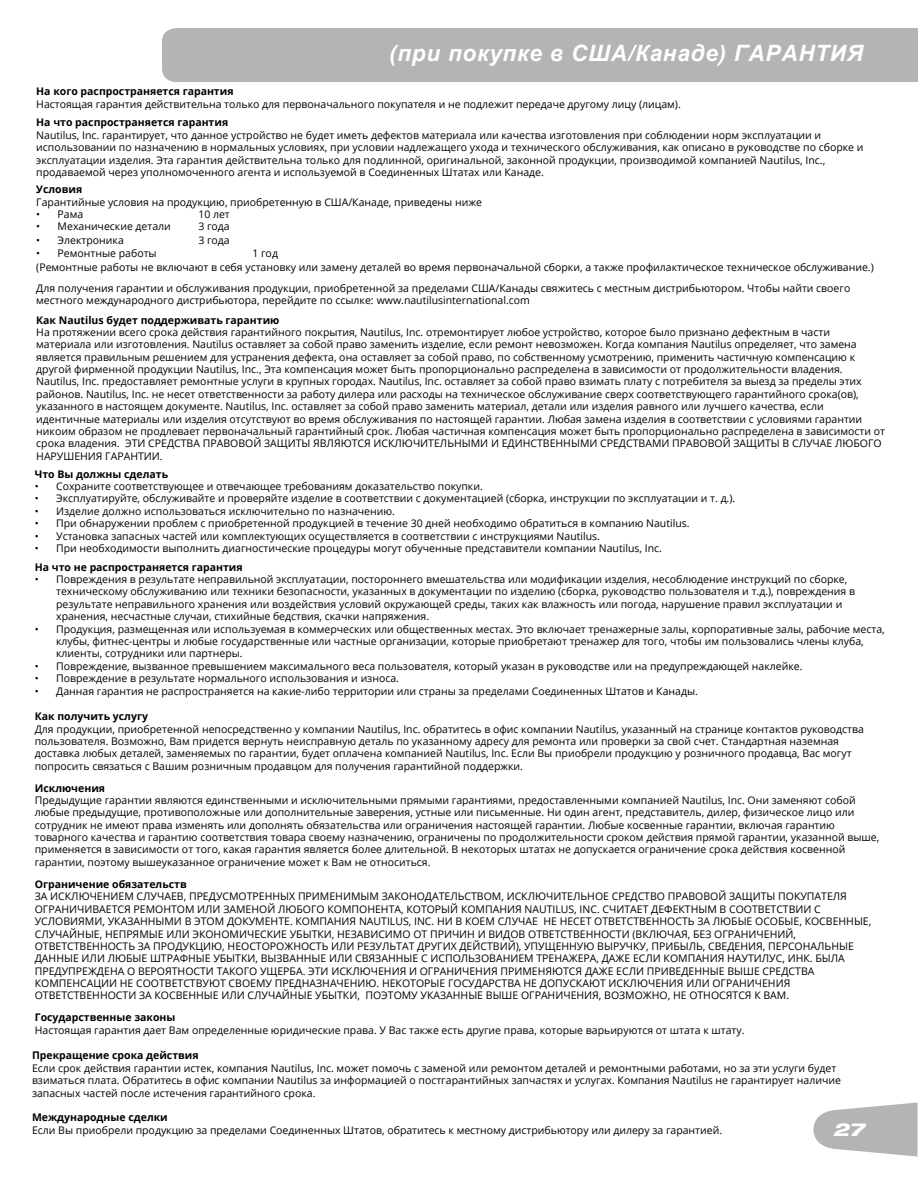
<style>
.page{position:relative;width:918px;height:1188px;background:#fff}
.page>*{position:absolute;margin:0;border:0;box-sizing:border-box;transform-origin:0 0}
.t1{font:italic 700 22.5px "Arial";letter-spacing:.035em;color:#fff}
.t2{font:italic 800 expanded 18px "Helvetica Neue";color:#fff}
.t3{font:10.5px/12.5px "Open Sans";color:#000}
.t4{font:700 10.5px "Open Sans";color:#000}
</style>
<div class="page">
<div style="left:162px;top:28px;width:756px;height:54px;background:#b3b4b4"></div>
<svg style="left:813px;top:1102px;width:105px;height:54px"></svg>
<h1 class="t1" style="left:389px;top:38px;width:476px">(при покупке в США/Канаде) ГАРАНТИЯ</h1>
<p class="t4" style="left:36px;top:84px;width:199px">На кого распространяется гарантия</p>
<p class="t3" style="left:36px;top:97px;width:646px">Настоящая гарантия действительна только для первоначального покупателя и не подлежит передаче другому лицу (лицам).</p>
<p class="t4" style="left:36px;top:115px;width:193px">На что распространяется гарантия</p>
<p class="t3" style="left:36px;top:129px;width:829px">Nautilus, Inc. гарантирует, что данное устройство не будет иметь дефектов материала или качества изготовления при соблюдении норм эксплуатации и использовании по назначению в нормальных условиях, при условии надлежащего ухода и технического обслуживания, как описано в руководстве по сборке и эксплуатации изделия. Эта гарантия действительна только для подлинной, оригинальной, законной продукции, производимой компанией Nautilus, Inc., продаваемой через уполномоченного агента и используемой в Соединенных Штатах или Канаде.</p>
<p class="t4" style="left:36px;top:182px;width:48px">Условия</p>
<p class="t3" style="left:36px;top:195px;width:447px">Гарантийные условия на продукцию, приобретенную в США/Канаде, приведены ниже</p>
<p class="t3" style="left:36px;top:208px;width:49px">• Рама</p>
<p class="t3" style="left:198px;top:208px;width:33px">10 лет</p>
<p class="t3" style="left:36px;top:220px;width:136px">• Механические детали</p>
<p class="t3" style="left:36px;top:234px;width:89px">• Электроника</p>
<p class="t3" style="left:198px;top:220px;width:33px;line-height:13.5px">3 года<br>3 года</p>
<p class="t3" style="left:36px;top:247px;width:122px">• Ремонтные работы</p>
<p class="t3" style="left:36px;top:247px;width:839px;line-height:13.5px;text-indent:216px">1 год<br>(Ремонтные работы не включают в себя установку или замену деталей во время первоначальной сборки, а также профилактическое техническое обслуживание.)</p>
<p class="t3" style="left:36px;top:282px;width:816px;line-height:12px">Для получения гарантии и обслуживания продукции, приобретенной за пределами США/Канады свяжитесь с местным дистрибьютором. Чтобы найти своего местного международного дистрибьютора, перейдите по ссылке: www .nautilusinternational.com</p>
<p class="t4" style="left:36px;top:312px;width:245px">Как Nautilus будет поддерживать гарантию</p>
<p class="t3" style="left:36px;top:326px;width:850px">На протяжении всего срока действия гарантийного покрытия, Nautilus, Inc. отремонтирует любое устройство, которое было признано дефектным в части материала или изготовления. Nautilus оставляет за собой право заменить изделие, если ремонт невозможен. Когда компания Nautilus определяет, что замена является правильным решением для устранения дефекта, она оставляет за собой право, по собственному усмотрению, применить частичную компенсацию к другой фирменной продукции Nautilus, Inc., Эта компенсация может быть пропорционально распределена в зависимости от продолжительности владения.<br>Nautilus, Inc. предоставляет ремонтные услуги в крупных городах. Nautilus, Inc. оставляет за собой право взимать плату с потребителя за выезд за пределы этих районов. Nautilus, Inc. не несет ответственности за работу дилера или расходы на техническое обслуживание сверх соответствующего гарантийного срока(ов), указанного в настоящем документе. Nautilus, Inc. оставляет за собой право заменить материал, детали или изделия равного или лучшего качества, если идентичные материалы или изделия отсутствуют во время обслуживания по настоящей гарантии. Любая замена изделия в соответствии с условиями гарантии никоим образом не продлевает первоначальный гарантийный срок. Любая частичная компенсация может быть пропорционально распределена в зависимости от срока владения. ЭТИ СРЕДСТВА ПРАВОВОЙ ЗАЩИТЫ ЯВЛЯЮТСЯ ИСКЛЮЧИТЕЛЬНЫМИ И ЕДИНСТВЕННЫМИ СРЕДСТВАМИ ПРАВОВОЙ ЗАЩИТЫ В СЛУЧАЕ ЛЮБОГО НАРУШЕНИЯ ГАРАНТИИ.</p>
<p class="t4" style="left:35px;top:466px;width:135px">Что Вы должны сделать</p>
<p class="t3" style="left:35px;top:480px;width:450px">• Сохраните соответствующее и отвечающее требованиям доказательство покупки.</p>
<p class="t3" style="left:35px;top:492px;width:702px">• Эксплуатируйте, обслуживайте и проверяйте изделие в соответствии с документацией (сборка, инструкции по эксплуатации и т. д.).</p>
<p class="t3" style="left:35px;top:504px;width:362px">• Изделие должно использоваться исключительно по назначению.</p>
<p class="t3" style="left:35px;top:517px;width:656px">• При обнаружении проблем с приобретенной продукцией в течение 30 дней необходимо обратиться в компанию Nautilus.</p>
<p class="t3" style="left:35px;top:529px;width:567px">• Установка запасных частей или комплектующих осуществляется в соответствии с инструкциями Nautilus.</p>
<p class="t3" style="left:35px;top:542px;width:629px">• При необходимости выполнить диагностические процедуры могут обученные представители компании Nautilus, Inc.</p>
<p class="t4" style="left:35px;top:559px;width:209px">На что не распространяется гарантия</p>
<p class="t3" style="left:56px;top:573px;width:800px;text-indent:-21px">• Повреждения в результате неправильной эксплуатации, постороннего вмешательства или модификации изделия, несоблюдение инструкций по сборке, техническому обслуживанию или техники безопасности, указанных в документации по изделию (сборка, руководство пользователя и т.д.), повреждения в результате неправильного хранения или воздействия условий окружающей среды, таких как влажность или погода, нарушение правил эксплуатации и хранения, несчастные случаи, стихийные бедствия, скачки напряжения.</p>
<p class="t3" style="left:56px;top:622px;width:830px;text-indent:-21px">• Продукция, размещенная или используемая в коммерческих или общественных местах. Это включает тренажерные залы, корпоративные залы, рабочие места, клубы, фитнес-центры и любые государственные или частные организации, которые приобретают тренажер для того, чтобы им пользовались члены клуба, клиенты, сотрудники или партнеры.</p>
<p class="t3" style="left:35px;top:659px;width:769px">• Повреждение, вызванное превышением максимального веса пользователя, который указан в руководстве или на предупреждающей наклейке.</p>
<p class="t3" style="left:35px;top:672px;width:366px">• Повреждение в результате нормального использования и износа.</p>
<p class="t3" style="left:35px;top:684px;width:665px">• Данная гарантия не распространяется на какие-либо территории или страны за пределами Соединенных Штатов и Канады.</p>
<p class="t4" style="left:35px;top:709px;width:115px">Как получить услугу</p>
<p class="t3" style="left:35px;top:722px;width:831px">Для продукции, приобретенной непосредственно у компании Nautilus, Inc. обратитесь в офис компании Nautilus, указанный на странице контактов руководства пользователя. Возможно, Вам придется вернуть неисправную деталь по указанному адресу для ремонта или проверки за свой счет. Стандартная наземная доставка любых деталей, заменяемых по гарантии, будет оплачена компанией Nautilus, Inc. Если Вы приобрели продукцию у розничного продавца, Вас могут попросить связаться с Вашим розничным продавцом для получения гарантийной поддержки.</p>
<p class="t4" style="left:35px;top:780px;width:72px">Исключения</p>
<p class="t3" style="left:35px;top:794px;width:846px">Предыдущие гарантии являются единственными и исключительными прямыми гарантиями, предоставленными компанией Nautilus, Inc. Они заменяют собой любые предыдущие, противоположные или дополнительные заверения, устные или письменные. Ни один агент, представитель, дилер, физическое лицо или сотрудник не имеют права изменять или дополнять обязательства или ограничения настоящей гарантии. Любые косвенные гарантии, включая гарантию товарного качества и гарантию соответствия товара своему назначению, ограничены по продолжительности сроком действия прямой гарантии, указанной выше, применяется в зависимости от того, какая гарантия является более длительной. В некоторых штатах не допускается ограничение срока действия косвенной гарантии, поэтому вышеуказанное ограничение может к Вам не относиться.</p>
<p class="t4" style="left:35px;top:877px;width:153px">Ограничение обязательств</p>
<p class="t3" style="left:35px;top:890px;width:838px">ЗА ИСКЛЮЧЕНИЕМ СЛУЧАЕВ, ПРЕДУСМОТРЕННЫХ ПРИМЕНИМЫМ ЗАКОНОДАТЕЛЬСТВОМ, ИСКЛЮЧИТЕЛЬНОЕ СРЕДСТВО ПРАВОВОЙ ЗАЩИТЫ ПОКУПАТЕЛЯ ОГРАНИЧИВАЕТСЯ РЕМОНТОМ ИЛИ ЗАМЕНОЙ ЛЮБОГО КОМПОНЕНТА, КОТОРЫЙ КОМПАНИЯ NAUTILUS, INC. СЧИТАЕТ ДЕФЕКТНЫМ В СООТВЕТСТВИИ С УСЛОВИЯМИ, УКАЗАННЫМИ В ЭТОМ ДОКУМЕНТЕ. КОМПАНИЯ NAUTILUS, INC. НИ В КОЕМ СЛУЧАЕ НЕ НЕСЕТ ОТВЕТСТВЕННОСТЬ ЗА ЛЮБЫЕ ОСОБЫЕ, КОСВЕННЫЕ, СЛУЧАЙНЫЕ, НЕПРЯМЫЕ ИЛИ ЭКОНОМИЧЕСКИЕ УБЫТКИ, НЕЗАВИСИМО ОТ ПРИЧИН И ВИДОВ ОТВЕТСТВЕННОСТИ (ВКЛЮЧАЯ, БЕЗ ОГРАНИЧЕНИЙ, ОТВЕТСТВЕННОСТЬ ЗА ПРОДУКЦИЮ, НЕОСТОРОЖНОСТЬ ИЛИ РЕЗУЛЬТАТ ДРУГИХ ДЕЙСТВИЙ), УПУЩЕННУЮ ВЫРУЧКУ, ПРИБЫЛЬ, СВЕДЕНИЯ, ПЕРСОНАЛЬНЫЕ ДАННЫЕ ИЛИ ЛЮБЫЕ ШТРАФНЫЕ УБЫТКИ, ВЫЗВАННЫЕ ИЛИ СВЯЗАННЫЕ С ИСПОЛЬЗОВАНИЕМ ТРЕНАЖЕРА, ДАЖЕ ЕСЛИ КОМПАНИЯ НАУТИЛУС, ИНК. БЫЛА ПРЕДУПРЕЖДЕНА О ВЕРОЯТНОСТИ ТАКОГО УЩЕРБА. ЭТИ ИСКЛЮЧЕНИЯ И ОГРАНИЧЕНИЯ ПРИМЕНЯЮТСЯ ДАЖЕ ЕСЛИ ПРИВЕДЕННЫЕ ВЫШЕ СРЕДСТВА КОМПЕНСАЦИИ НЕ СООТВЕТСТВУЮТ СВОЕМУ ПРЕДНАЗНАЧЕНИЮ. НЕКОТОРЫЕ ГОСУДАРСТВА НЕ ДОПУСКАЮТ ИСКЛЮЧЕНИЯ ИЛИ ОГРАНИЧЕНИЯ ОТВЕТСТВЕННОСТИ ЗА КОСВЕННЫЕ ИЛИ СЛУЧАЙНЫЕ УБЫТКИ, ПОЭТОМУ УКАЗАННЫЕ ВЫШЕ ОГРАНИЧЕНИЯ, ВОЗМОЖНО, НЕ ОТНОСЯТСЯ К ВАМ.</p>
<p class="t4" style="left:35px;top:1010px;width:142px">Государственные законы</p>
<p class="t3" style="left:35px;top:1023px;width:711px">Настоящая гарантия дает Вам определенные юридические права. У Вас также есть другие права, которые варьируются от штата к штату.</p>
<p class="t4" style="left:32px;top:1048px;width:168px">Прекращение срока действия</p>
<p class="t3" style="left:32px;top:1062px;width:810px">Если срок действия гарантии истек, компания Nautilus, Inc. может помочь с заменой или ремонтом деталей и ремонтными работами, но за эти услуги будет взиматься плата. Обратитесь в офис компании Nautilus за информацией о постгарантийных запчастях и услугах. Компания Nautilus не гарантирует наличие запасных частей после истечения гарантийного срока.</p>
<p class="t4" style="left:32px;top:1110px;width:137px">Международные сделки</p>
<p class="t3" style="left:32px;top:1123px;width:692px">Если Вы приобрели продукцию за пределами Соединенных Штатов, обратитесь к местному дистрибьютору или дилеру за гарантией.</p>
<h2 class="t2" style="left:833px;top:1118px;width:32px">27</h2>
</div>
